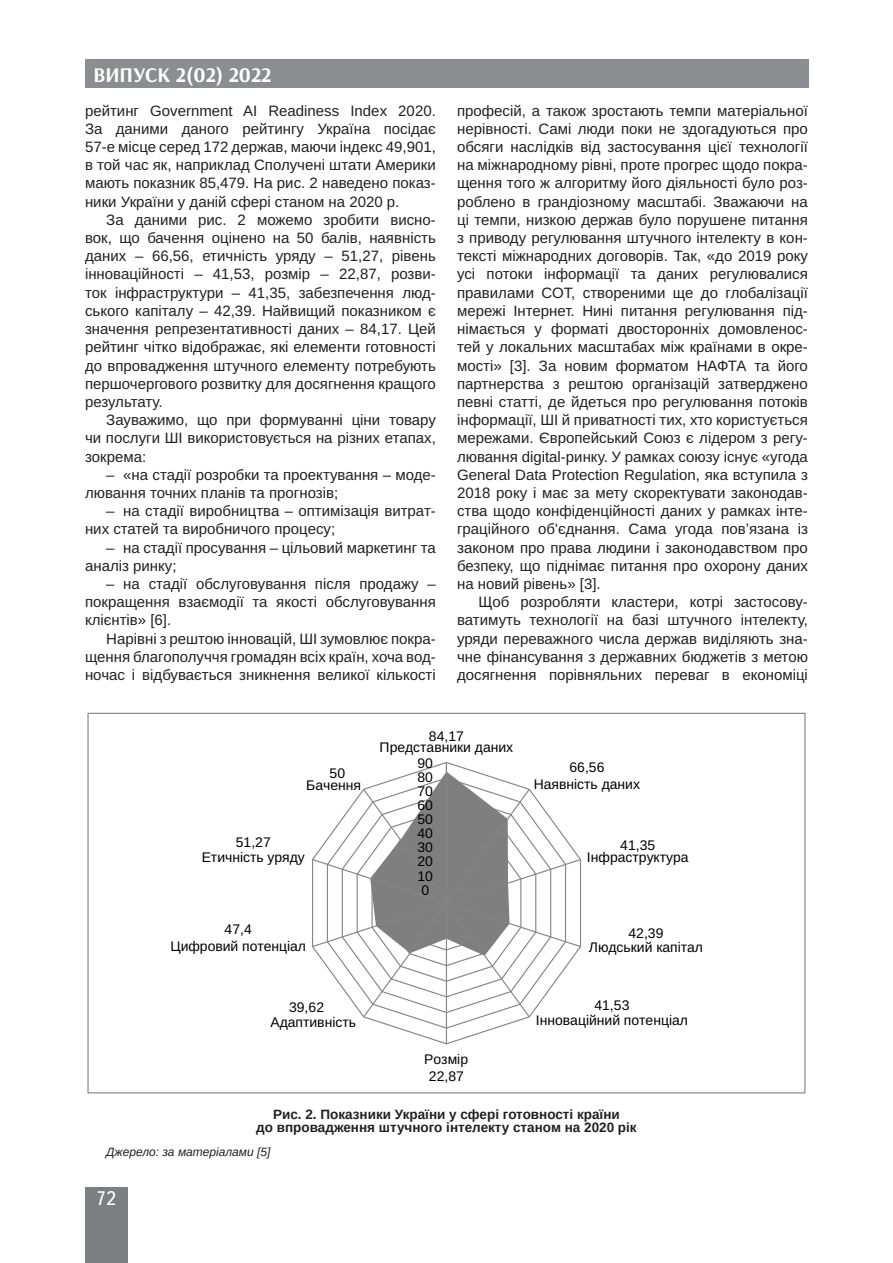
<style>
.page{position:relative;width:893px;height:1263px;background:#fff}
.page>*{position:absolute;margin:0;border:0;box-sizing:border-box;transform-origin:0 0}
.t1{font:700 21px "Arsenal";color:#fff}
.t2{font:19.5px "Ukrainian Text";color:#fff}
.Текст_основной_G{font:15px/18.1px "Arimo";color:#231f20;text-align:justify}
.t3{font:13.95px/14.1px "Arimo";color:#000;text-align:center}
.Рисунок{font:700 13.5px "Arimo";color:#231f20}
.Джерело{font:italic 12px "Arimo";color:#231f20}
</style>
<div class="page">
<div style="left:85px;top:1186px;width:43px;height:76px;background:#7c7e81"></div>
<div style="left:85px;top:60px;width:723px;height:28px;background:#8b8d90"></div>
<svg style="left:366px;top:762px;width:161px;height:283px"></svg>
<hr style="left:446px;top:903px;width:1px;height:141px;background:#868686">
<svg style="left:312px;top:771px;width:270px;height:247px"></svg>
<hr style="left:446px;top:762px;width:1px;height:141px;background:#868686">
<h1 class="t1" style="left:93px;top:62px;width:179px">ВИПУСК 2(02) 2022</h1>
<p class="Текст_основной_G" style="left:85px;top:102px;width:352px">рейтинг Government AI Readiness Index 2020.<br>За даними даного рейтингу Україна посідає 57-е місце серед 172 держав, маючи індекс 49,901, в той час як, наприклад Сполучені штати Америки мають показник 85,479. На рис. 2 наведено показ&shy;ники України у даній сфері станом на 2020 р.</p>
<p class="Текст_основной_G" style="left:85px;top:211px;width:352px;text-indent:21px">За даними рис. 2 можемо зробити висно&shy;вок, що бачення оцінено на 50 балів, наявність даних – 66,56, етичність уряду – 51,27, рівень інноваційності – 41,53, розмір – 22,87, розви&shy;ток інфраструктури – 41,35, забезпечення люд&shy;ського капіталу – 42,39. Найвищий показником є значення репрезентативності даних – 84,17. Цей рейтинг чітко відображає, які елементи готовності до впровадження штучного елементу потребують першочергового розвитку для досягнення кращого результату.</p>
<p class="Текст_основной_G" style="left:85px;top:411px;width:352px;text-indent:21px">Зауважимо, що при формуванні ціни товару чи послуги ШІ використовується на різних етапах, зокрема:</p>
<p class="Текст_основной_G" style="left:85px;top:466px;width:352px;text-indent:21px">– «на стадії розробки та проектування – моде&shy;лювання точних планів та прогнозів;</p>
<p class="Текст_основной_G" style="left:85px;top:502px;width:352px;text-indent:21px">– на стадії виробництва – оптимізація витрат&shy;них статей та виробничого процесу;</p>
<p class="Текст_основной_G" style="left:85px;top:538px;width:352px;text-indent:21px">– на стадії просування – цільовий маркетинг та аналіз ринку;</p>
<p class="Текст_основной_G" style="left:85px;top:575px;width:352px;text-indent:21px">– на стадії обслуговування після продажу – покращення взаємодії та якості обслуговування клієнтів» [6].</p>
<p class="Текст_основной_G" style="left:85px;top:630px;width:352px;text-indent:21px">Нарівні з рештою інновацій, ШІ зумовлює покра&shy;щення благополуччя громадян всіх країн, хоча вод&shy;ночас і відбувається зникнення великої кількості</p>
<p class="Текст_основной_G" style="left:457px;top:102px;width:352px">професій, а також зростають темпи матеріальної нерівності. Самі люди поки не здогадуються про обсяги наслідків від застосування цієї технології на міжнародному рівні, проте прогрес щодо покра&shy;щення того ж алгоритму його діяльності було роз&shy;роблено в грандіозному масштабі. Зважаючи на ці темпи, низкою держав було порушене питання з приводу регулювання штучного інтелекту в кон&shy;тексті міжнародних договорів. Так, «до 2019 року усі потоки інформації та даних регулювалися правилами СОТ, створеними ще до глобалізації мережі Інтернет. Нині питання регулювання під&shy;німається у форматі двосторонніх домовленос&shy;тей у локальних масштабах між країнами в окре&shy;мості» [3]. За новим форматом НАФТА та його партнерства з рештою організацій затверджено певні статті, де йдеться про регулювання потоків інформації, ШІ й приватності тих, хто користується мережами. Європейський Союз є лідером з регу&shy;лювання digital-ринку. У рамках союзу існує «угода General Data Protection Regulation, яка вступила з 2018 року і має за мету скоректувати законодав&shy;ства щодо конфіденційності даних у рамках інте&shy;граційного об'єднання. Сама угода пов’язана із законом про права людини і законодавством про безпеку, що піднімає питання про охорону даних на новий рівень» [3].</p>
<p class="Текст_основной_G" style="left:457px;top:593px;width:352px;text-indent:21px">Щоб розробляти кластери, котрі застосову&shy;ватимуть технології на базі штучного інтелекту, уряди переважного числа держав виділяють зна&shy;чне фінансування з державних бюджетів з метою досягнення порівняльних переваг в економіці</p>
<p class="t3" style="left:380px;top:730px;width:135px;line-height:11.4px">84,17<br>Представники даних</p>
<p class="t3" style="left:330px;top:766px;width:17px">50</p>
<p class="t3" style="left:417px;top:756px;width:17px;text-align:justify">90<br>80<br>70<br>60<br>50<br>40<br>30<br>20<br>10<br>0</p>
<p class="t3" style="left:306px;top:779px;width:56px">Бачення</p>
<p class="t3" style="left:202px;top:835px;width:105px;line-height:14.7px">51,27<br>Етичність уряду</p>
<p class="t3" style="left:170px;top:921px;width:137px;line-height:17.2px">47,4<br>Цифровий потенціал</p>
<p class="t3" style="left:289px;top:1000px;width:37px">39,62</p>
<p class="t3" style="left:270px;top:1015px;width:87px">Адаптивність</p>
<p class="t3" style="left:424px;top:1053px;width:45px">Розмір</p>
<p class="t3" style="left:429px;top:1070px;width:37px">22,87</p>
<p class="t3" style="left:534px;top:759px;width:108px;line-height:16.4px">66,56<br>Наявність даних</p>
<p class="t3" style="left:587px;top:840px;width:103px;line-height:11.7px">41,35<br>Інфраструктура</p>
<p class="t3" style="left:589px;top:927px;width:116px">42,39<br>Людський капітал</p>
<p class="t3" style="left:536px;top:998px;width:154px;line-height:15.3px">41,53<br>Інноваційний потенціал</p>
<p class="Рисунок" style="left:273px;top:1105px;width:348px">Рис. 2. Показники України у сфері готовності країни</p>
<p class="Рисунок" style="left:256px;top:1118px;width:382px">до впровадження штучного інтелекту станом на 2020 рік</p>
<p class="Джерело" style="left:106px;top:1143px;width:166px">Джерело: за матеріалами [5]</p>
<h2 class="t2" style="left:96px;top:1188px;width:22px">72</h2>
</div>
